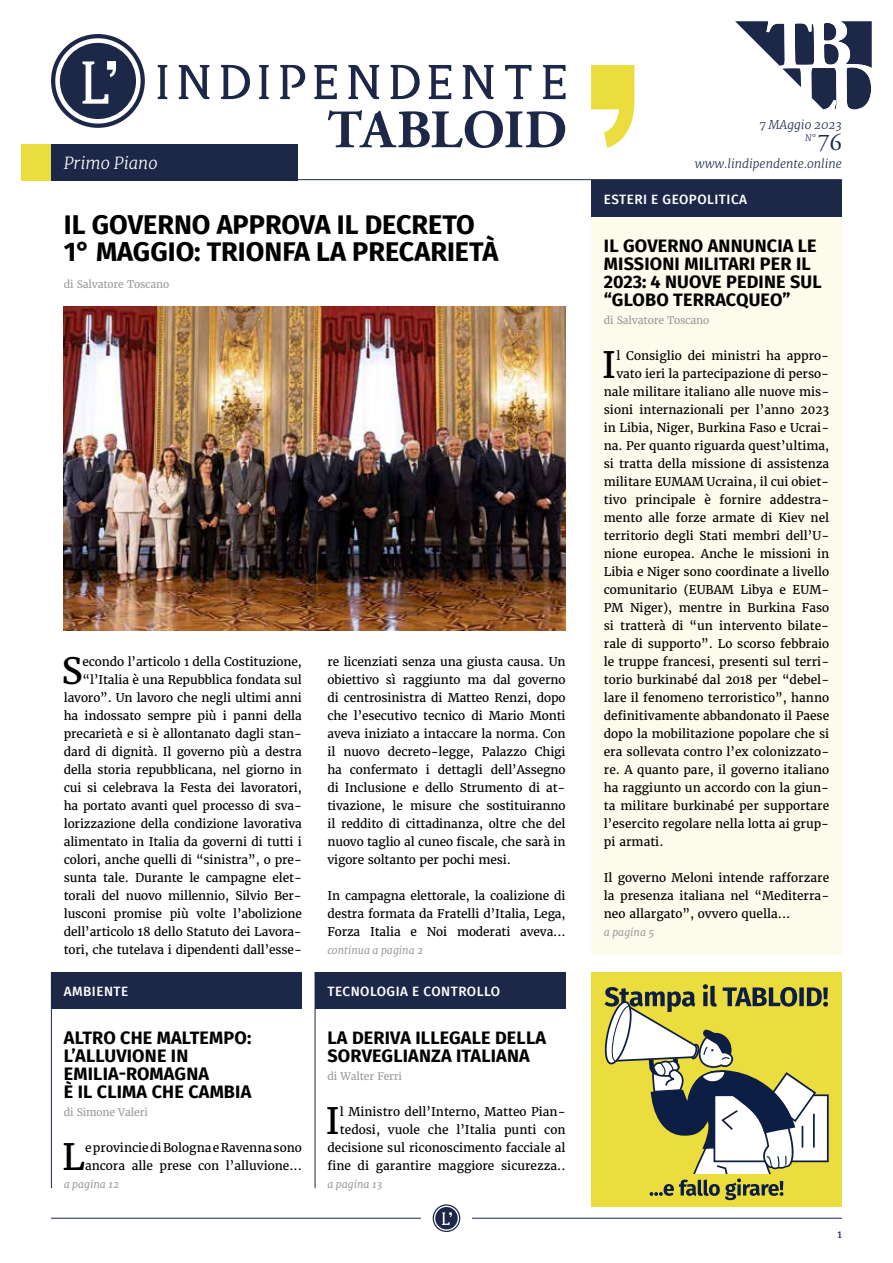
<style>
.page{position:relative;width:893px;height:1263px;background:#fff}
.page>*{position:absolute;margin:0;border:0;box-sizing:border-box;transform-origin:0 0}
.t1{font:700 54px "Adobe Garamond Pro";color:#1d2849}
.t2{font:36.15px "Merriweather";color:#000}
.t3{font:700 27px/27px "Fira Sans";color:#000}
.t4{font:24px "Adobe Garamond Pro";color:#1d2849}
.t5{font:700 18px/18px "Fira Sans";letter-spacing:.01em;color:#000}
.t6{font:italic 300 16.5px "Merriweather";color:#fff}
.t7{font:500 13.5px "Fira Sans";letter-spacing:.035em;color:#fff}
.t8{font:12px/18px "Merriweather";color:#000;text-align:justify}
.t9{font:italic 300 12px "Merriweather";color:#1d2849}
.t10{font:10.5px "Merriweather";letter-spacing:-.015em;color:#9d9d9c}
.t11{font:italic 10.5px "Merriweather";color:#9d9d9c}
.t12{font:10.5px "Merriweather";color:#1d2849}
.t13{font:italic 300 9px "Merriweather";color:#1d2849}
</style>
<div class="page">
<svg style="left:429px;top:65px;width:22px;height:34px"></svg>
<svg style="left:543px;top:65px;width:23px;height:34px"></svg>
<svg style="left:158px;top:65px;width:9px;height:34px"></svg>
<svg style="left:259px;top:65px;width:10px;height:34px"></svg>
<svg style="left:280px;top:65px;width:57px;height:34px"></svg>
<svg style="left:505px;top:65px;width:26px;height:34px"></svg>
<svg style="left:221px;top:65px;width:29px;height:34px"></svg>
<svg style="left:391px;top:65px;width:29px;height:34px"></svg>
<svg style="left:463px;top:65px;width:30px;height:34px"></svg>
<svg style="left:51px;top:34px;width:94px;height:94px"></svg>
<svg style="left:348px;top:65px;width:31px;height:34px"></svg>
<svg style="left:179px;top:65px;width:30px;height:34px"></svg>
<svg style="left:591px;top:65px;width:43px;height:83px"></svg>
<svg style="left:735px;top:21px;width:137px;height:89px"></svg>
<hr style="left:51px;top:179px;width:791px;height:1px;background:#1d2849">
<hr style="left:51px;top:1218px;width:370px;height:1px;background:#1d2849">
<hr style="left:472px;top:1218px;width:370px;height:1px;background:#1d2849">
<svg style="left:433px;top:1204px;width:27px;height:28px"></svg>
<div style="left:591px;top:180px;width:251px;height:774px;background:#fdfbec"></div>
<div style="left:51px;top:144px;width:247px;height:36px;background:#1d2849"></div>
<div style="left:21px;top:144px;width:30px;height:36px;background:#ebdd3e"></div>
<div style="left:591px;top:972px;width:251px;height:234px;background:#ebdd3e"></div>
<svg style="left:604px;top:984px;width:224px;height:216px"></svg>
<div style="left:591px;top:180px;width:251px;height:36px;background:#1d2849"></div>
<div style="left:315px;top:972px;width:250px;height:36px;background:#1d2849"></div>
<hr style="left:315px;top:972px;width:1px;height:216px;background:#1d2849">
<div style="left:51px;top:972px;width:251px;height:36px;background:#1d2849"></div>
<hr style="left:51px;top:972px;width:1px;height:216px;background:#1d2849">
<img style="left:64px;top:306px;width:502px;height:324px">
<h3 class="t6" style="left:64px;top:152px;width:95px">Primo Piano</h3>
<h1 class="t1" style="left:327px;top:99px;width:241px">TABLOID</h1>
<h3 class="t3" style="left:64px;top:209px;width:436px">IL GOVERNO APPROVA IL DECRETO<br>1° MAGGIO: TRIONFA LA PRECARIETÀ</h3>
<p class="t10" style="left:64px;top:278px;width:107px">di Salvatore Toscano</p>
<p class="t8" style="left:64px;top:653px;width:240px;text-align:right">econdo l’articolo 1 della Costituzione, “l’Italia è una Repubblica fondata sul lavoro”. Un lavoro che negli ultimi anni ha indossato sempre più i panni della precarietà e si è allontanato dagli stan&shy;dard di dignità. Il governo più a destra della storia repubblicana, nel giorno in cui si celebrava la Festa dei lavoratori, ha portato avanti quel processo di sva&shy;lorizzazione della condizione lavorativa alimentato in Italia da governi di tutti i colori, anche quelli di “sinistra”, o pre&shy;sunta tale. Durante le campagne elet&shy;torali del nuovo millennio, Silvio Ber&shy;lusconi promise più volte l’abolizione dell’articolo 18 dello Statuto dei Lavora&shy;tori, che tutelava i dipendenti dall’esse-</p>
<p class="t8" style="left:327px;top:653px;width:240px">re licenziati senza una giusta causa. Un obiettivo sì raggiunto ma dal governo di centrosinistra di Matteo Renzi, dopo che l’esecutivo tecnico di Mario Monti aveva iniziato a intaccare la norma. Con il nuovo decreto-legge, Palazzo Chigi ha confermato i dettagli dell’Assegno di Inclusione e dello Strumento di at&shy;tivazione, le misure che sostituiranno il reddito di cittadinanza, oltre che del nuovo taglio al cuneo fiscale, che sarà in vigore soltanto per pochi mesi.</p>
<h2 class="t2" style="left:62px;top:648px;width:23px">S</h2>
<p class="t8" style="left:327px;top:887px;width:240px">In campagna elettorale, la coalizione di destra formata da Fratelli d’Italia, Lega, Forza Italia e Noi moderati aveva...</p>
<p class="t11" style="left:327px;top:944px;width:97px">continua a pagina 2</p>
<p class="t7" style="left:327px;top:981px;width:174px">TECNOLOGIA E CONTROLLO</p>
<h3 class="t5" style="left:327px;top:1027px;width:220px">LA DERIVA ILLEGALE DELLA<br>SORVEGLIANZA ITALIANA</h3>
<p class="t10" style="left:327px;top:1070px;width:76px">di Walter Ferri</p>
<h2 class="t2" style="left:325px;top:1098px;width:16px">I</h2>
<p class="t7" style="left:64px;top:981px;width:66px">AMBIENTE</p>
<h3 class="t5" style="left:64px;top:1027px;width:189px">ALTRO CHE MALTEMPO:<br>L’ALLUVIONE IN<br>EMILIA-ROMAGNA<br>È IL CLIMA CHE CAMBIA</h3>
<p class="t10" style="left:64px;top:1106px;width:86px">di Simone Valeri</p>
<h2 class="t2" style="left:62px;top:1134px;width:25px">L</h2>
<p class="t8" style="left:85px;top:1139px;width:218px">e provincie di Bologna e Ravenna sono ancora alle prese con l’alluvione...</p>
<p class="t11" style="left:64px;top:1178px;width:57px">a pagina 12</p>
<p class="t8" style="left:327px;top:1103px;width:240px;text-align:right">l Ministro dell’Interno, Matteo Pian&shy;tedosi, vuole che l’Italia punti con decisione sul riconoscimento facciale al fine di garantire maggiore sicurezza..</p>
<p class="t11" style="left:327px;top:1178px;width:56px">a pagina 13</p>
<p class="t9" style="left:759px;top:118px;width:84px">7 MAggio 2023</p>
<p class="t13" style="left:805px;top:132px;width:12px">N°</p>
<h3 class="t4" style="left:818px;top:128px;width:25px">76</h3>
<p class="t9" style="left:695px;top:156px;width:149px">www.lindipendente.online</p>
<p class="t7" style="left:604px;top:189px;width:145px">ESTERI E GEOPOLITICA</p>
<h3 class="t5" style="left:604px;top:235px;width:219px">IL GOVERNO ANNUNCIA LE<br>MISSIONI MILITARI PER IL<br>2023: 4 NUOVE PEDINE SUL “GLOBO TERRACQUEO”</h3>
<p class="t10" style="left:604px;top:314px;width:107px">di Salvatore Toscano</p>
<h2 class="t2" style="left:602px;top:342px;width:16px">I</h2>
<p class="t8" style="left:616px;top:347px;width:214px">l Consiglio dei ministri ha appro-</p>
<p class="t8" style="left:616px;top:365px;width:214px">vato ieri la partecipazione di perso-</p>
<p class="t8" style="left:604px;top:383px;width:227px">nale militare italiano alle nuove mis-</p>
<p class="t8" style="left:604px;top:401px;width:227px">sioni internazionali per l’anno 2023</p>
<p class="t8" style="left:604px;top:419px;width:227px">in Libia, Niger, Burkina Faso e Ucrai-</p>
<p class="t8" style="left:604px;top:437px;width:227px">na. Per quanto riguarda quest’ultima,</p>
<p class="t8" style="left:604px;top:455px;width:227px">si tratta della missione di assistenza</p>
<p class="t8" style="left:604px;top:473px;width:227px">militare EUMAM Ucraina, il cui obiet-</p>
<p class="t8" style="left:604px;top:491px;width:227px">tivo principale è fornire addestra-</p>
<p class="t8" style="left:604px;top:509px;width:227px">mento alle forze armate di Kiev nel</p>
<p class="t8" style="left:604px;top:527px;width:227px">territorio degli Stati membri dell’U-</p>
<p class="t8" style="left:604px;top:545px;width:227px">nione europea. Anche le missioni in</p>
<p class="t8" style="left:604px;top:563px;width:227px">Libia e Niger sono coordinate a livello</p>
<p class="t8" style="left:604px;top:581px;width:227px">comunitario (EUBAM Libya e EUM-</p>
<p class="t8" style="left:604px;top:599px;width:227px">PM Niger), mentre in Burkina Faso</p>
<p class="t8" style="left:604px;top:617px;width:227px">si tratterà di “un intervento bilate-</p>
<p class="t8" style="left:604px;top:635px;width:227px">rale di supporto”. Lo scorso febbraio</p>
<p class="t8" style="left:604px;top:653px;width:227px">le truppe francesi, presenti sul terri-</p>
<p class="t8" style="left:604px;top:671px;width:227px">torio burkinabé dal 2018 per “debel-</p>
<p class="t8" style="left:604px;top:689px;width:227px">lare il fenomeno terroristico”, hanno</p>
<p class="t8" style="left:604px;top:707px;width:227px">definitivamente abbandonato il Paese</p>
<p class="t8" style="left:604px;top:725px;width:227px">dopo la mobilitazione popolare che si</p>
<p class="t8" style="left:604px;top:743px;width:227px">era sollevata contro l’ex colonizzato-</p>
<p class="t8" style="left:604px;top:761px;width:227px">re. A quanto pare, il governo italiano</p>
<p class="t8" style="left:604px;top:779px;width:227px">ha raggiunto un accordo con la giun-</p>
<p class="t8" style="left:604px;top:797px;width:227px">ta militare burkinabé per supportare</p>
<p class="t8" style="left:604px;top:815px;width:227px">l’esercito regolare nella lotta ai grup-</p>
<p class="t8" style="left:604px;top:833px;width:61px">pi armati.</p>
<p class="t8" style="left:604px;top:869px;width:227px">Il governo Meloni intende rafforzare la presenza italiana nel “Mediterra&shy;neo allargato”, ovvero quella...</p>
<p class="t11" style="left:604px;top:926px;width:52px">a pagina 5</p>
<p class="t12" style="left:837px;top:1227px;width:6px">1</p>
</div>
